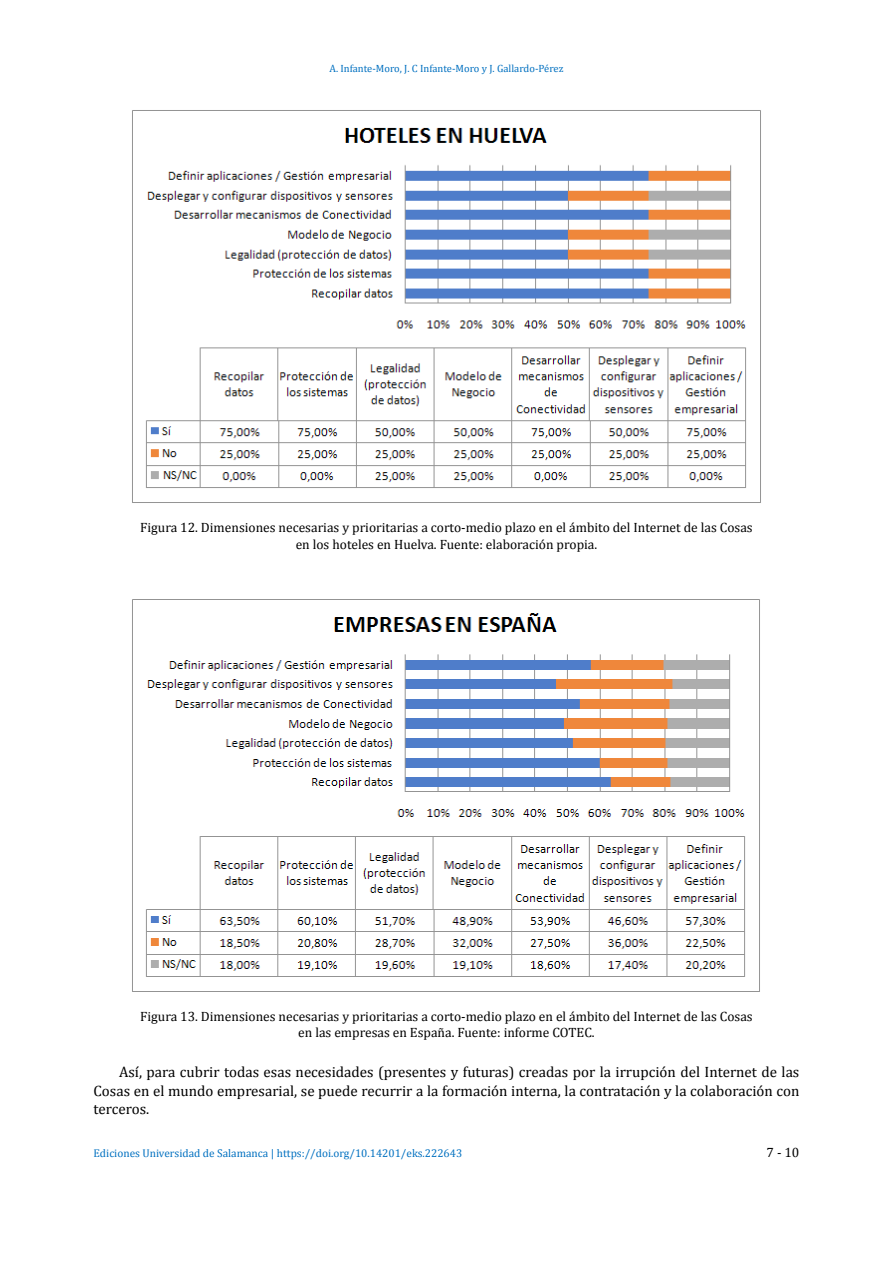
<style>
.page{position:relative;width:893px;height:1263px;background:#fff}
.page>*{position:absolute;margin:0;border:0;box-sizing:border-box;transform-origin:0 0}
.Texto{font:15px/18.5px "Cambria";color:#000;text-align:justify}
.Pie-tabla{font:13.5px/17px "Cambria";color:#000;text-align:center}
.t1{font:11.25px "Cambria";color:#0070c0}
.t2{font:10.5px "Cambria";color:#0070c0}
</style>
<div class="page">
<img style="left:132px;top:110px;width:629px;height:393px">
<img style="left:132px;top:599px;width:628px;height:393px">
<p class="t2" style="left:329px;top:62px;width:235px">A. Infante-Moro, J. C Infante-Moro y J. Gallardo-Pérez</p>
<p class="Pie-tabla" style="left:140px;top:519px;width:614px">Figura 12. Dimensiones necesarias y prioritarias a corto-medio plazo en el ámbito del Internet de las Cosas en los hoteles en Huelva. Fuente: elaboración propia.</p>
<p class="Pie-tabla" style="left:140px;top:1007px;width:614px">Figura 13. Dimensiones necesarias y prioritarias a corto-medio plazo en el ámbito del Internet de las Cosas en las empresas en España. Fuente: informe COTEC.</p>
<p class="Texto" style="left:94px;top:1063px;width:707px;text-indent:26px">Así, para cubrir todas esas necesidades (presentes y futuras) creadas por la irrupción del Internet de las Cosas en el mundo empresarial, se puede recurrir a la formación interna, la contratación y la colaboración con terceros.</p>
<p class="t1" style="left:94px;top:1146px;width:370px">Ediciones Universidad de Salamanca | https://doi.org/10.14201/eks.222643</p>
<p class="Pie-tabla" style="left:767px;top:1144px;width:34px">7 - 10</p>
</div>
